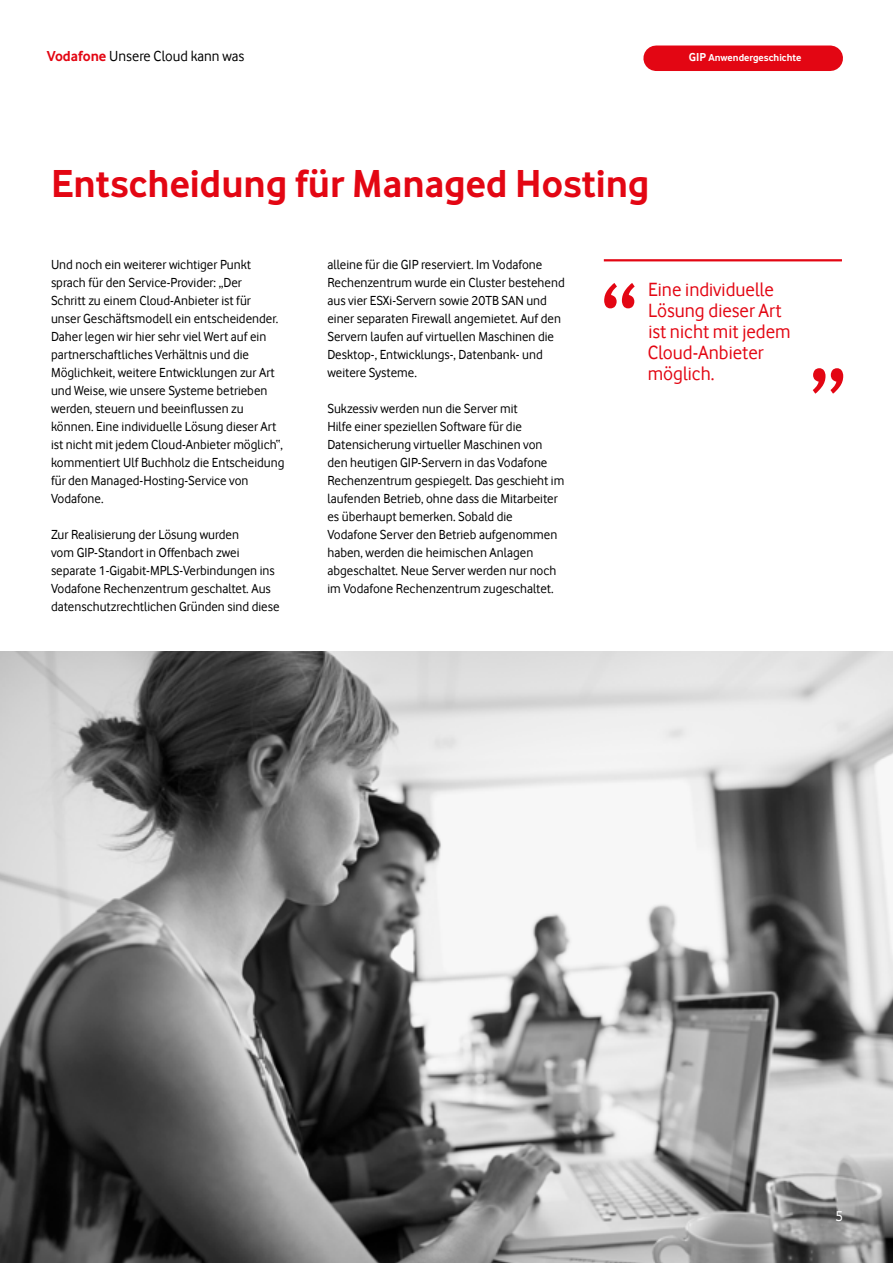
<style>
.page{position:relative;width:893px;height:1263px;background:#fff}
.page>*{position:absolute;margin:0;border:0;box-sizing:border-box;transform-origin:0 0}
.t1{font:700 40.5px "Vodafone Rg";color:#e30613}
.t2{font:19.65px/21.1px "Vodafone Rg";color:#e30613}
.t3{font:15px "Vodafone Rg";color:#000}
.t4{font:15px "Vodafone Rg";color:#fff}
.t5{font:13.5px/18px "Vodafone Rg";color:#000}
.t6{font:700 10.5px "Vodafone Rg";color:#fff}
.s1{font-weight:700;color:#e30613}
.s2{font-size:12px}
</style>
<div class="page">
<div style="left:656px;top:46px;width:174px;height:25px;background:#e30613"></div>
<img style="left:0;top:651px;width:893px;height:612px">
<hr style="left:604px;top:259px;width:238px;height:2px;background:#e30613">
<svg style="left:604px;top:283px;width:31px;height:25px"></svg>
<svg style="left:813px;top:368px;width:30px;height:26px"></svg>
<p class="t3" style="left:47px;top:48px;width:199px"><span class="s1">Vodafone</span> Unsere Cloud kann was</p>
<p class="t6" style="left:689px;top:52px;width:114px"><span class="s2">GIP</span> Anwendergeschichte</p>
<h1 class="t1" style="left:51px;top:160px;width:600px">Entscheidung für Managed Hosting</h1>
<p class="t5" style="left:51px;top:255px;width:235px">Und noch ein weiterer wichtiger Punkt sprach für den Service-Provider: „Der<br>Schritt zu einem Cloud-Anbieter ist für<br>unser Geschäftsmodell ein entscheidender.<br>Daher legen wir hier sehr viel Wert auf ein partnerschaftliches Verhältnis und die Möglichkeit, weitere Entwicklungen zur Art und Weise, wie unsere Systeme betrieben werden, steuern und beeinflussen zu können. Eine individuelle Lösung dieser Art ist nicht mit jedem Cloud-Anbieter möglich“, kommentiert Ulf Buchholz die Entscheidung für den Managed-Hosting-Service von Vodafone.</p>
<p class="t5" style="left:51px;top:525px;width:230px">Zur Realisierung der Lösung wurden<br>vom GIP-Standort in Offenbach zwei separate 1-Gigabit-MPLS-Verbindungen ins Vodafone Rechenzentrum geschaltet. Aus datenschutzrechtlichen Gründen sind diese</p>
<p class="t5" style="left:327px;top:255px;width:239px">alleine für die GIP reserviert. Im Vodafone Rechenzentrum wurde ein Cluster bestehend aus vier ESXi-Servern sowie 20TB SAN und einer separaten Firewall angemietet. Auf den Servern laufen auf virtuellen Maschinen die Desktop-, Entwicklungs-, Datenbank- und weitere Systeme.</p>
<p class="t5" style="left:327px;top:399px;width:238px">Sukzessiv werden nun die Server mit<br>Hilfe einer speziellen Software für die Datensicherung virtueller Maschinen von den heutigen GIP-Servern in das Vodafone Rechenzentrum gespiegelt. Das geschieht im laufenden Betrieb, ohne dass die Mitarbeiter es überhaupt bemerken. Sobald die Vodafone Server den Betrieb aufgenommen haben, werden die heimischen Anlagen abgeschaltet. Neue Server werden nur noch im Vodafone Rechenzentrum zugeschaltet.</p>
<h2 class="t2" style="left:648px;top:279px;width:145px">Eine individuelle<br>Lösung dieser Art ist nicht mit jedem<br>Cloud-Anbieter möglich.</h2>
<p class="t4" style="left:835px;top:1207px;width:9px">5</p>
</div>
